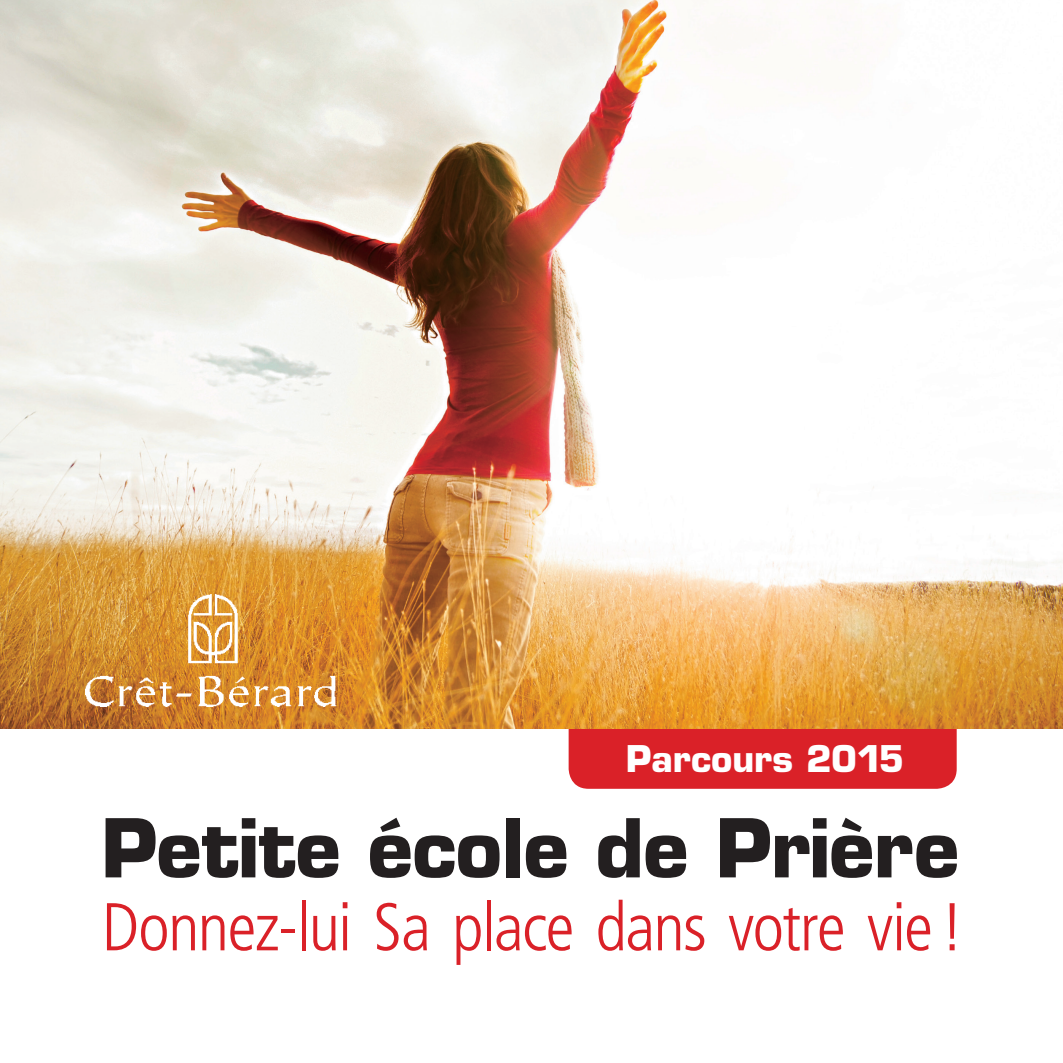
<style>
.page{position:relative;width:1063px;height:1063px;background:#fff}
.page>*{position:absolute;margin:0;border:0;box-sizing:border-box;transform-origin:0 0}
.t1{font:700 79px "Eurostile";letter-spacing:-.01em;color:#231f20}
.t2{font:300 condensed 67.5px "Frutiger";letter-spacing:-.025em;color:#da2128}
.t3{font:700 36px "Eurostile";letter-spacing:-.01em;color:#fff}
</style>
<div class="page">
<div style="left:569px;top:706px;width:388px;height:83px;background:#da2128;border-radius:20px"></div>
<img style="left:0;top:0;width:1063px;height:729px">
<img style="left:86px;top:595px;width:250px;height:111px">
<p class="t3" style="left:626px;top:736px;width:280px">Parcours 2015</p>
<p class="t1" style="left:101px;top:799px;width:860px">Petite école de Prière</p>
<p class="t2" style="left:102px;top:889px;width:864px">Donnez-lui Sa place dans votre vie !</p>
</div>
